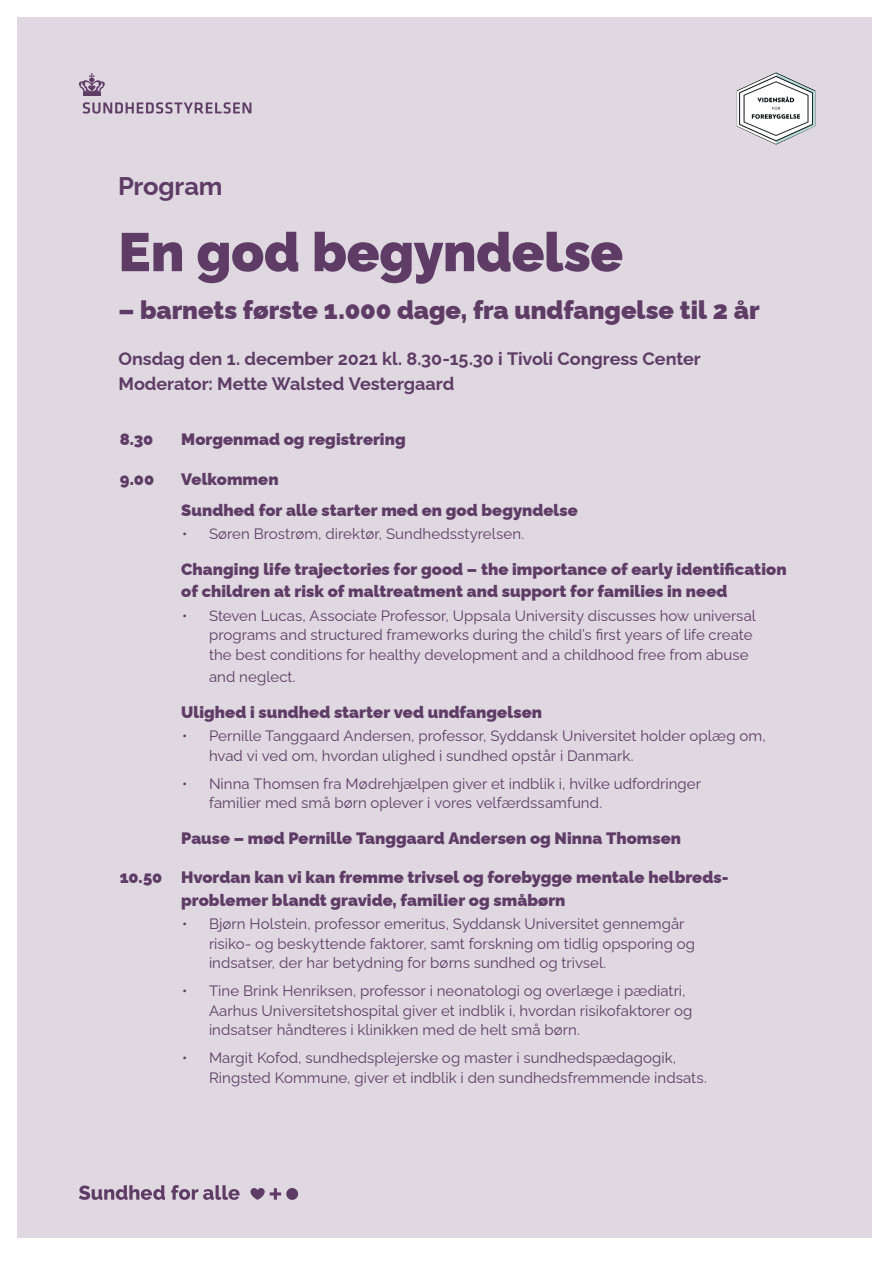
<style>
.page{position:relative;width:893px;height:1263px;background:#fff}
.page>*{position:absolute;margin:0;border:0;box-sizing:border-box;transform-origin:0 0}
.t1{font:900 54px "Raleway";letter-spacing:-.005em;color:#5f3c66}
.t2{font:900 25.5px "Raleway";color:#5f3c66}
.t3{font:700 25.5px "Raleway";letter-spacing:-.005em;color:#5f3c66}
.t4{font:700 18px/25.2px "Raleway";letter-spacing:-.005em;color:#5f3c66}
.t5{font:900 16.5px/22.5px "Raleway";letter-spacing:.005em;color:#5f3c66}
.t6{font:15px/19.5px "Raleway";letter-spacing:.005em;color:#5f3c66}
</style>
<div class="page">
<div style="left:17px;top:17px;width:855px;height:1220px;background:#dfd8e1"></div>
<hr style="left:83px;top:93px;width:18px;height:3px;background:#5f3c66">
<svg style="left:79px;top:73px;width:26px;height:19px"></svg>
<svg style="left:83px;top:102px;width:168px;height:12px"></svg>
<img style="left:737px;top:72px;width:78px;height:73px">
<svg style="left:79px;top:1185px;width:161px;height:15px"></svg>
<svg style="left:250px;top:1188px;width:48px;height:12px"></svg>
<h2 class="t3" style="left:118px;top:165px;width:106px">Program</h2>
<h1 class="t1" style="left:118px;top:209px;width:506px">En god begyndelse</h1>
<h2 class="t2" style="left:118px;top:290px;width:643px">– barnets første 1.000 dage, fra undfangelse til 2 år</h2>
<p class="t4" style="left:118px;top:344px;width:584px">Onsdag den 1. december 2021 kl. 8.30-15.30 i Tivoli Congress Center<br>Moderator: Mette Walsted Vestergaard</p>
<p class="t5" style="left:120px;top:426px;width:35px">8.30</p>
<p class="t5" style="left:181px;top:426px;width:226px">Morgenmad og registrering</p>
<p class="t5" style="left:120px;top:466px;width:36px">9.00</p>
<p class="t5" style="left:181px;top:461px;width:398px;line-height:31px">Velkommen<br>Sundhed for alle starter med en god begyndelse</p>
<p class="t6" style="left:182px;top:523px;width:344px">• Søren Brostrøm, direktør, Sundhedsstyrelsen.</p>
<p class="t5" style="left:181px;top:556px;width:607px">Changing life trajectories for good – the importance of early identification of children at risk of maltreatment and support for families in need</p>
<p class="t6" style="left:209px;top:604px;width:548px;text-indent:-27px">• Steven Lucas, Associate Professor, Uppsala University discusses how universal programs and structured frameworks during the child’s first years of life create the best conditions for healthy development and a childhood free from abuse</p>
<p class="t6" style="left:209px;top:666px;width:88px">and neglect.</p>
<p class="t5" style="left:181px;top:699px;width:362px">Ulighed i sundhed starter ved undfangelsen</p>
<p class="t6" style="left:209px;top:725px;width:558px;text-indent:-27px">• Pernille Tanggaard Andersen, professor, Syddansk Universitet holder oplæg om, hvad vi ved om, hvordan ulighed i sundhed opstår i Danmark.</p>
<p class="t6" style="left:209px;top:772px;width:494px;text-indent:-27px">• Ninna Thomsen fra Mødrehjælpen giver et indblik i, hvilke udfordringer familier med små børn oplever i vores velfærdssamfund.</p>
<p class="t5" style="left:181px;top:825px;width:501px">Pause – mød Pernille Tanggaard Andersen og Ninna Thomsen</p>
<p class="t5" style="left:181px;top:864px;width:549px;text-indent:-61px">10.50 Hvordan kan vi kan fremme trivsel og forebygge mentale helbreds&shy;problemer blandt gravide, familier og småbørn</p>
<p class="t6" style="left:209px;top:913px;width:488px;text-indent:-27px">• Bjørn Holstein, professor emeritus, Syddansk Universitet gennemgår risiko- og beskyttende faktorer, samt forskning om tidlig opsporing og indsatser, der har betydning for børns sundhed og trivsel.</p>
<p class="t6" style="left:209px;top:980px;width:485px;text-indent:-27px">• Tine Brink Henriksen, professor i neonatologi og overlæge i pædiatri,<br>Aarhus Universitetshospital giver et indblik i, hvordan risikofaktorer og indsatser håndteres i klinikken med de helt små børn.</p>
<p class="t6" style="left:209px;top:1047px;width:499px;text-indent:-27px">• Margit Kofod, sundhedsplejerske og master i sundhedspædagogik,<br>Ringsted Kommune, giver et indblik i den sundhedsfremmende indsats.</p>
</div>
